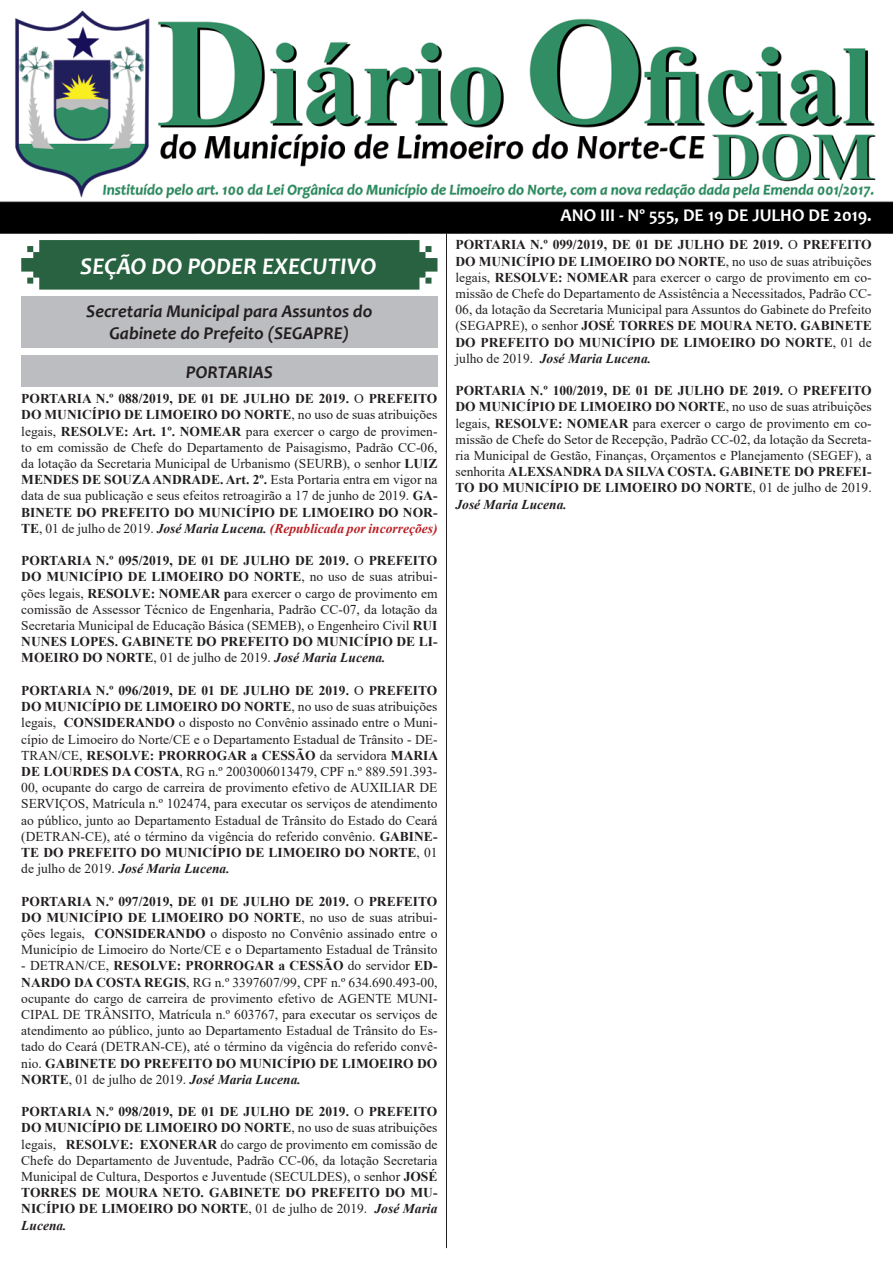
<style>
.page{position:relative;width:893px;height:1263px;background:#fff}
.page>*{position:absolute;margin:0;border:0;box-sizing:border-box;transform-origin:0 0}
.t1{font:italic 700 24px "Candara";color:#fff}
.t2{font:italic 700 18px/21.6px "Candara";color:#231f20;text-align:center}
.t3{font:700 18px "Candara";color:#fff}
.t4{font:13.5px/16.2px "Times New Roman";color:#231f20;text-align:justify}
.s1{font-weight:700}
.s2{font-weight:700;font-style:italic}
.s3{font-weight:700;font-style:italic;color:#b91d21}
</style>
<div class="page">
<img style="left:0;top:10px;width:893px;height:224px">
<svg style="left:21px;top:240px;width:416px;height:50px;background:#346a4a"></svg>
<hr style="left:446px;top:233px;width:1px;height:1015px;background:#231f20">
<div style="left:21px;top:296px;width:416px;height:51px;background:#bcbdc0"></div>
<div style="left:21px;top:355px;width:416px;height:32px;background:#bcbdc0"></div>
<p class="t1" style="left:80px;top:251px;width:298px">SEÇÃO DO PODER EXECUTIVO</p>
<p class="t2" style="left:86px;top:300px;width:288px">Secretaria Municipal para Assuntos do<br>Gabinete do Prefeito (SEGAPRE)</p>
<p class="t2" style="left:186px;top:361px;width:89px">PORTARIAS</p>
<p class="t4" style="left:21px;top:390px;width:418px"><span class="s1">PORTARIA N.º 088/2019, DE 01 DE JULHO DE 2019.</span> O <span class="s1">PREFEITO DO MUNICÍPIO DE LIMOEIRO DO NORTE</span>, no uso de suas atribuições legais, <span class="s1">RESOLVE: Art. 1º. NOMEAR</span> para exercer o cargo de provimen&shy;to em comissão de Chefe do Departamento de Paisagismo, Padrão CC-06, da lotação da Secretaria Municipal de Urbanismo (SEURB), o senhor <span class="s1">LUIZ MENDES DE SOUZA ANDRADE. Art. 2º.</span> Esta Portaria entra em vigor na data de sua publicação e seus efeitos retroagirão a 17 de junho de 2019. <span class="s1">GA-BINETE DO PREFEITO DO MUNICÍPIO DE LIMOEIRO DO NOR-TE</span>, 01 de julho de 2019. <span class="s2">José Maria Lucena.</span> <span class="s3">(Republicada por incorreções)</span></p>
<p class="t4" style="left:21px;top:552px;width:418px"><span class="s1">PORTARIA N.º 095/2019, DE 01 DE JULHO DE 2019.</span> O <span class="s1">PREFEITO DO MUNICÍPIO DE LIMOEIRO DO NORTE</span>, no uso de suas atribui&shy;ções legais, <span class="s1">RESOLVE: NOMEAR p</span>ara exercer o cargo de provimento em comissão de Assessor Técnico de Engenharia, Padrão CC-07, da lotação da Secretaria Municipal de Educação Básica (SEMEB), o Engenheiro Civil <span class="s1">RUI NUNES LOPES. GABINETE DO PREFEITO DO MUNICÍPIO DE LI-MOEIRO DO NORTE</span>, 01 de julho de 2019. <span class="s2">José Maria Lucena.</span></p>
<p class="t4" style="left:21px;top:682px;width:418px"><span class="s1">PORTARIA N.º 096/2019, DE 01 DE JULHO DE 2019.</span> O <span class="s1">PREFEITO DO MUNICÍPIO DE LIMOEIRO DO NORTE</span>, no uso de suas atribuições legais, <span class="s1">CONSIDERANDO</span> o disposto no Convênio assinado entre o Muni&shy;cípio de Limoeiro do Norte/CE e o Departamento Estadual de Trânsito - DE-TRAN/CE, <span class="s1">RESOLVE: PRORROGAR a CESSÃO</span> da servidora <span class="s1">MARIA DE LOURDES DA COSTA</span>, RG n.º 2003006013479, CPF n.º 889.591.393- 00, ocupante do cargo de carreira de provimento efetivo de AUXILIAR DE SERVIÇOS, Matrícula n.º 102474, para executar os serviços de atendimento ao público, junto ao Departamento Estadual de Trânsito do Estado do Ceará (DETRAN-CE), até o término da vigência do referido convênio. <span class="s1">GABINE-TE DO PREFEITO DO MUNICÍPIO DE LIMOEIRO DO NORTE</span>, 01 de julho de 2019. <span class="s2">José Maria Lucena.</span></p>
<p class="t4" style="left:21px;top:892px;width:418px"><span class="s1">PORTARIA N.º 097/2019, DE 01 DE JULHO DE 2019.</span> O <span class="s1">PREFEITO DO MUNICÍPIO DE LIMOEIRO DO NORTE</span>, no uso de suas atribui&shy;ções legais, <span class="s1">CONSIDERANDO</span> o disposto no Convênio assinado entre o Município de Limoeiro do Norte/CE e o Departamento Estadual de Trânsito</p>
<p class="t4" style="left:21px;top:957px;width:418px">- DETRAN/CE, <span class="s1">RESOLVE: PRORROGAR a CESSÃO</span> do servidor <span class="s1">ED-NARDO DA COSTA REGIS</span>, RG n.º 3397607/99, CPF n.º 634.690.493-00, ocupante do cargo de carreira de provimento efetivo de AGENTE MUNI-CIPAL DE TRÂNSITO, Matrícula n.º 603767, para executar os serviços de atendimento ao público, junto ao Departamento Estadual de Trânsito do Es&shy;tado do Ceará (DETRAN-CE), até o término da vigência do referido convê&shy;nio. <span class="s1">GABINETE DO PREFEITO DO MUNICÍPIO DE LIMOEIRO DO NORTE</span>, 01 de julho de 2019. <span class="s2">José Maria Lucena.</span></p>
<p class="t4" style="left:21px;top:1103px;width:418px"><span class="s1">PORTARIA N.º 098/2019, DE 01 DE JULHO DE 2019.</span> O <span class="s1">PREFEITO DO MUNICÍPIO DE LIMOEIRO DO NORTE</span>, no uso de suas atribuições legais, <span class="s1">RESOLVE: EXONERAR</span> do cargo de provimento em comissão de Chefe do Departamento de Juventude, Padrão CC-06, da lotação Secretaria Municipal de Cultura, Desportos e Juventude (SECULDES), o senhor <span class="s1">JOSÉ TORRES DE MOURA NETO. GABINETE DO PREFEITO DO MU-NICÍPIO DE LIMOEIRO DO NORTE</span>, 01 de julho de 2019. <span class="s2">José Maria Lucena.</span></p>
<p class="t3" style="left:560px;top:204px;width:313px">ANO III - Nº 555, DE 19 DE JULHO DE 2019.</p>
<p class="t4" style="left:455px;top:236px;width:418px"><span class="s1">PORTARIA N.º 099/2019, DE 01 DE JULHO DE 2019.</span> O <span class="s1">PREFEITO DO MUNICÍPIO DE LIMOEIRO DO NORTE</span>, no uso de suas atribuições legais, <span class="s1">RESOLVE: NOMEAR</span> para exercer o cargo de provimento em co&shy;missão de Chefe do Departamento de Assistência a Necessitados, Padrão CC-06, da lotação da Secretaria Municipal para Assuntos do Gabinete do Prefeito (SEGAPRE), o senhor <span class="s1">JOSÉ TORRES DE MOURA NETO. GABINETE DO PREFEITO DO MUNICÍPIO DE LIMOEIRO DO NORTE</span>, 01 de julho de 2019. <span class="s2">José Maria Lucena.</span></p>
<p class="t4" style="left:455px;top:382px;width:418px"><span class="s1">PORTARIA N.º 100/2019, DE 01 DE JULHO DE 2019.</span> O <span class="s1">PREFEITO DO MUNICÍPIO DE LIMOEIRO DO NORTE</span>, no uso de suas atribuições legais, <span class="s1">RESOLVE: NOMEAR</span> para exercer o cargo de provimento em co&shy;missão de Chefe do Setor de Recepção, Padrão CC-02, da lotação da Secreta&shy;ria Municipal de Gestão, Finanças, Orçamentos e Planejamento (SEGEF), a senhorita <span class="s1">ALEXSANDRA DA SILVA COSTA. GABINETE DO PREFEI-TO DO MUNICÍPIO DE LIMOEIRO DO NORTE</span>, 01 de julho de 2019.<br><span class="s2">José Maria Lucena.</span></p>
</div>
